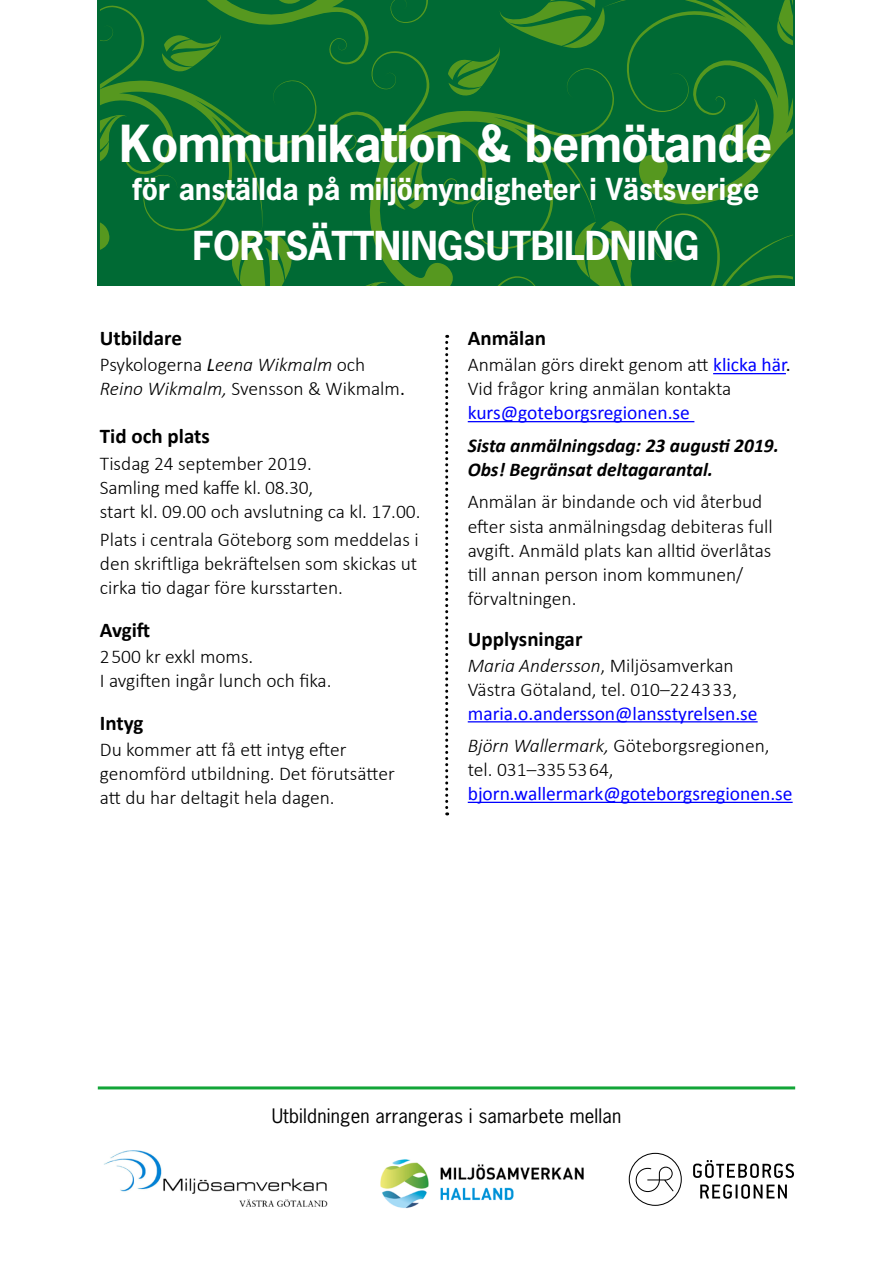
<style>
.page{position:relative;width:893px;height:1263px;background:#fff}
.page>*{position:absolute;margin:0;border:0;box-sizing:border-box;transform-origin:0 0}
.t1{font:700 48px "News Gothic";letter-spacing:-.01em;color:#fff}
.t2{font:700 37.5px "News Gothic";letter-spacing:-.01em;color:#fff}
.t3{font:700 28.5px "News Gothic";color:#fff}
.t4{font:700 21px "Calibri";color:#000}
.t5{font:300 19.5px/24px "Calibri";color:#000}
.t6{font:19.5px/32.5px "Calibri";color:#00f}
.t7{font:italic 700 19.5px/24px "Calibri";color:#000}
.t8{font:18.75px "News Gothic";letter-spacing:.01em;color:#000}
.s1{font-weight:400;font-style:italic}
.s2{font-style:italic}
.s3{font-weight:400}
.s4{font-weight:400;color:#00f}
.s5{font-weight:300;font-style:italic;color:#000}
.s6{font-weight:300;color:#000}
</style>
<div class="page">
<svg style="left:100px;top:0;width:692px;height:285px;fill:#006a34"></svg>
<svg style="left:445px;top:335px;width:3px;height:480px"></svg>
<hr style="left:713px;top:373px;width:73px;height:1px;background:#00f">
<hr style="left:468px;top:421px;width:226px;height:1px;background:#00f">
<hr style="left:468px;top:721px;width:290px;height:1px;background:#00f">
<hr style="left:468px;top:802px;width:325px;height:1px;background:#00f">
<hr style="left:98px;top:1086px;width:697px;height:3px;background:#13a538">
<img style="left:104px;top:1150px;width:224px;height:57px">
<img style="left:380px;top:1159px;width:204px;height:49px">
<svg style="left:629px;top:1153px;width:53px;height:53px"></svg>
<svg style="left:693px;top:1160px;width:101px;height:18px"></svg>
<svg style="left:700px;top:1184px;width:87px;height:15px"></svg>
<h1 class="t1" style="left:120px;top:112px;width:654px">Kommunikation &amp; bemötande</h1>
<h3 class="t3" style="left:133px;top:170px;width:628px">för anställda på miljömyndigheter i Västsverige</h3>
<h2 class="t2" style="left:193px;top:221px;width:508px">FORTSÄTTNINGSUTBILDNING</h2>
<p class="t4" style="left:100px;top:325px;width:84px">Utbildare</p>
<p class="t5" style="left:100px;top:353px;width:306px">Psykologerna <span class="s1">L</span><span class="s2">eena Wikmalm</span> och<br><span class="s2">Reino Wikmalm,</span> Svensson &amp; Wikmalm<span class="s3">.</span></p>
<p class="t4" style="left:100px;top:423px;width:111px">Tid och plats</p>
<p class="t5" style="left:100px;top:451px;width:322px">Tisdag 24 september 2019.<br>Samling med kaffe kl. 08.30,<br>start kl. 09.00 och avslutning ca kl. 17.00.</p>
<p class="t5" style="left:100px;top:527px;width:320px;text-align:justify">Plats i centrala Göteborg som meddelas i den skriftliga bekräftelsen som skickas ut cirka tio dagar före kursstarten.</p>
<p class="t4" style="left:100px;top:617px;width:52px">Avgift</p>
<p class="t5" style="left:100px;top:644px;width:233px">2 500 kr exkl moms.<br>I avgiften ingår lunch och fika.</p>
<p class="t4" style="left:100px;top:710px;width:45px">Intyg</p>
<p class="t5" style="left:100px;top:738px;width:296px">Du kommer att få ett intyg efter genomförd utbildning. Det förutsätter att du har deltagit hela dagen.</p>
<p class="t4" style="left:468px;top:325px;width:80px">Anmälan</p>
<p class="t5" style="left:468px;top:353px;width:325px">Anmälan görs direkt genom att <span class="s4">klicka här</span><span class="s3">.<br></span>Vid frågor kring anmälan kontakta</p>
<p class="t6" style="left:468px;top:397px;width:224px">kurs@goteborgsregionen.se</p>
<p class="t7" style="left:468px;top:433px;width:313px">Sista anmälningsdag: 23 augusti 2019.<br>Obs! Begränsat deltagarantal.</p>
<p class="t5" style="left:468px;top:490px;width:307px">Anmälan är bindande och vid återbud efter sista anmälningsdag debiteras full avgift. Anmäld plats kan alltid överlåtas till annan person inom kommunen/ förvaltningen.</p>
<p class="t4" style="left:468px;top:625px;width:116px">Upplysningar</p>
<p class="t5" style="left:468px;top:653px;width:271px"><span class="s2">Maria Andersson</span>, Miljösamverkan<br>Västra Götaland, tel. 010–22 43 33,</p>
<p class="t6" style="left:468px;top:697px;width:303px">maria.o.andersson@lansstyrelsen.se<br><span class="s5">Björn Wallermark,</span> <span class="s6">Göteborgsregionen,</span></p>
<p class="t5" style="left:468px;top:757px;width:147px">tel. 031–335 53 64,</p>
<p class="t6" style="left:468px;top:777px;width:326px">bjorn.wallermark@goteborgsregionen.se</p>
<p class="t8" style="left:272px;top:1104px;width:351px">Utbildningen arrangeras i samarbete mellan</p>
</div>
